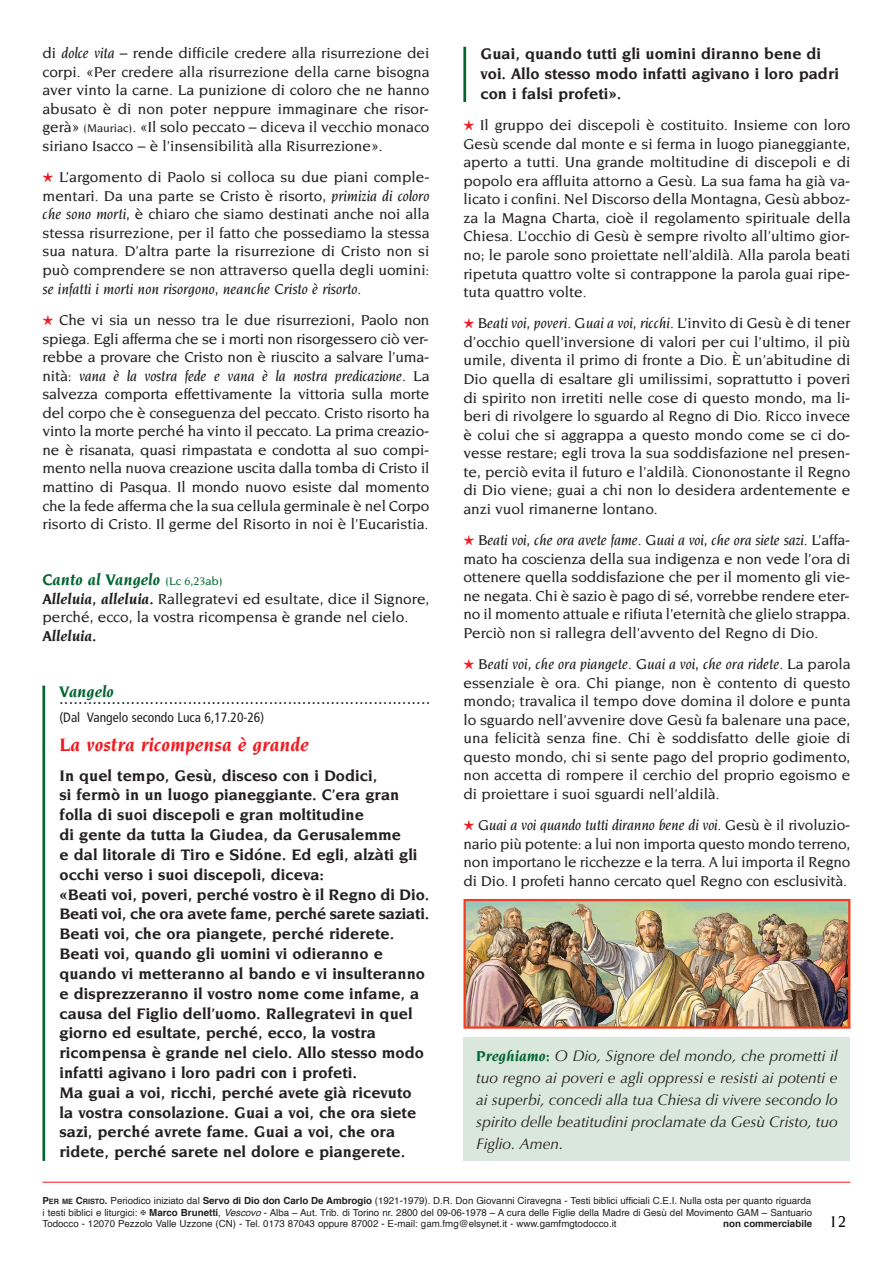
<style>
.page{position:relative;width:893px;height:1263px;background:#fff}
.page>*{position:absolute;margin:0;border:0;box-sizing:border-box;transform-origin:0 0}
.t1{font:italic 700 19.5px "Novarese";color:#ee1d23}
.t2{font:500 16.95px "Novarese";color:#000}
.t3{font:700 16.5px/19.8px "Novarese";color:#231f20}
.t4{font:condensed 16.5px "Frutiger";color:#231f20}
.t5{font:italic 700 16.5px "Novarese";color:#00652e}
.t6{font:500 15.45px/18.6px "Novarese";color:#231f20;text-align:justify}
.t7{font:italic 15.45px/22px "Optima";color:#231f20;text-align:justify}
.t8{font:italic 700 15.45px "Novarese";color:#231f20}
.t9{font:condensed 13.5px "Frutiger";color:#231f20}
.t10{font:9.75px "Helvetica";color:#231f20}
.t11{font:700 9.75px "Helvetica";color:#231f20}
.s1{font-style:italic}
.s2{font-size:12px}
.s3{font-family:"Monotype Sorts";font-weight:400;font-size:13.5px;color:#ee1d23}
.s4{font-weight:500;font-style:normal;font-size:12px}
.s5{font-weight:700;font-style:italic}
.s6{font-family:"Novarese";font-weight:700;color:#00652e}
.s7{font-weight:700}
.s8{font-weight:700;font-size:7.35px}
</style>
<div class="page">
<hr style="left:43px;top:1182px;width:807px;height:1px;background:#ee1d23">
<hr style="left:463px;top:47px;width:3px;height:55px;background:#00652e">
<hr style="left:42px;top:686px;width:3px;height:475px;background:#00652e">
<div style="left:463px;top:1037px;width:387px;height:124px;background:#d9e7dd"></div>
<img style="left:466px;top:902px;width:381px;height:124px">
<div style="left:463px;top:899px;width:387px;height:130px;border:2px solid #ef3e22"></div>
<p class="t6" style="left:43px;top:45px;width:388px">di <span class="s1">dolce vita –</span> rende difficile credere alla risurrezione dei corpi. «Per credere alla risurrezione della carne bisogna aver vinto la carne. La punizione di coloro che ne hanno abusato è di non poter neppure immaginare che risor&shy;gerà» <span class="s2">(Mauriac)</span>. «Il solo peccato – diceva il vecchio monaco siriano Isacco – è l’insensibilità alla Risurrezione».</p>
<p class="t6" style="left:43px;top:169px;width:388px"><span class="s3">H</span> L’argomento di Paolo si colloca su due piani comple&shy;mentari. Da una parte se Cristo è risorto, <span class="s1">primizia di coloro che sono morti,</span> è chiaro che siamo destinati anche noi alla stessa risurrezione, per il fatto che possediamo la stessa sua natura. D’altra parte la risurrezione di Cristo non si può comprendere se non attraverso quella degli uomini: <span class="s1">se infatti i morti non risorgono, neanche Cristo è risorto.</span></p>
<p class="t6" style="left:43px;top:311px;width:388px"><span class="s3">H</span> Che vi sia un nesso tra le due risurrezioni, Paolo non spiega. Egli afferma che se i morti non risorgessero ciò ver&shy;rebbe a provare che Cristo non è riuscito a salvare l’uma&shy;nità: <span class="s1">vana è la vostra fede e vana è la nostra predicazione.</span> La salvezza comporta effettivamente la vittoria sulla morte del corpo che è conseguenza del peccato. Cristo risorto ha vinto la morte perché ha vinto il peccato. La prima creazio&shy;ne è risanata, quasi rimpastata e condotta al suo compi&shy;mento nella nuova creazione uscita dalla tomba di Cristo il mattino di Pasqua. Il mondo nuovo esiste dal momento che la fede afferma che la sua cellula germinale è nel Corpo risorto di Cristo. Il germe del Risorto in noi è l’Eucaristia.</p>
<p class="t5" style="left:43px;top:572px;width:182px">Canto al Vangelo <span class="s4">(Lc 6,23ab)</span></p>
<p class="t6" style="left:43px;top:590px;width:388px"><span class="s5">Alleluia, alleluia.</span> Rallegratevi ed esultate, dice il Signore,</p>
<p class="t6" style="left:43px;top:609px;width:367px">perché, ecco, la vostra ricompensa è grande nel cielo.</p>
<p class="t8" style="left:43px;top:629px;width:56px">Alleluia.</p>
<p class="t5" style="left:60px;top:684px;width:56px">Vangelo</p>
<p class="t4" style="left:60px;top:692px;width:372px">..............................................................................</p>
<p class="t9" style="left:60px;top:711px;width:206px">(Dal Vangelo secondo Luca 6,17.20-26)</p>
<p class="t1" style="left:60px;top:736px;width:251px">La vostra ricompensa è grande</p>
<p class="t3" style="left:60px;top:766px;width:319px">In quel tempo, Gesù, disceso con i Dodici,</p>
<p class="t3" style="left:60px;top:786px;width:341px">si fermò in un luogo pianeggiante. C’era gran</p>
<p class="t3" style="left:60px;top:806px;width:306px">folla di suoi discepoli e gran moltitudine</p>
<p class="t3" style="left:60px;top:826px;width:343px">di gente da tutta la Giudea, da Gerusalemme</p>
<p class="t3" style="left:60px;top:845px;width:360px">e dal litorale di Tiro e Sidóne. Ed egli, alzàti gli occhi verso i suoi discepoli, diceva:</p>
<p class="t3" style="left:60px;top:885px;width:371px">«Beati voi, poveri, perché vostro è il Regno di Dio.</p>
<p class="t3" style="left:60px;top:905px;width:371px">Beati voi, che ora avete fame, perché sarete saziati.</p>
<p class="t3" style="left:60px;top:925px;width:336px">Beati voi, che ora piangete, perché riderete.</p>
<p class="t3" style="left:60px;top:945px;width:367px">Beati voi, quando gli uomini vi odieranno e quando vi metteranno al bando e vi insulteranno e disprezzeranno il vostro nome come infame, a causa del Figlio dell’uomo. Rallegratevi in quel giorno ed esultate, perché, ecco, la vostra</p>
<p class="t3" style="left:60px;top:1044px;width:366px">ricompensa è grande nel cielo. Allo stesso modo infatti agivano i loro padri con i profeti.</p>
<p class="t3" style="left:60px;top:1083px;width:358px">Ma guai a voi, ricchi, perché avete già ricevuto la vostra consolazione. Guai a voi, che ora siete sazi, perché avrete fame. Guai a voi, che ora</p>
<p class="t3" style="left:60px;top:1143px;width:347px">ridete, perché sarete nel dolore e piangerete.</p>
<p class="t3" style="left:480px;top:45px;width:360px">Guai, quando tutti gli uomini diranno bene di voi. Allo stesso modo infatti agivano i loro padri con i falsi profeti».</p>
<p class="t6" style="left:463px;top:117px;width:388px"><span class="s3">H</span> Il gruppo dei discepoli è costituito. Insieme con loro Gesù scende dal monte e si ferma in luogo pianeggiante, aperto a tutti. Una grande moltitudine di discepoli e di popolo era affluita attorno a Gesù. La sua fama ha già va&shy;licato i confini. Nel Discorso della Montagna, Gesù abboz&shy;za la Magna Charta, cioè il regolamento spirituale della Chiesa. L’occhio di Gesù è sempre rivolto all’ultimo gior&shy;no; le parole sono proiettate nell’aldilà. Alla parola beati ripetuta quattro volte si contrappone la parola guai ripe&shy;tuta quattro volte.</p>
<p class="t6" style="left:463px;top:315px;width:388px"><span class="s3">H</span> <span class="s1">Beati voi, poveri. Guai a voi, ricchi.</span> L’invito di Gesù è di tener d’occhio quell’inversione di valori per cui l’ultimo, il più umile, diventa il primo di fronte a Dio. È un’abitudine di Dio quella di esaltare gli umilissimi, soprattutto i poveri di spirito non irretiti nelle cose di questo mondo, ma li&shy;beri di rivolgere lo sguardo al Regno di Dio. Ricco invece è colui che si aggrappa a questo mondo come se ci do&shy;vesse restare; egli trova la sua soddisfazione nel presen&shy;te, perciò evita il futuro e l’aldilà. Ciononostante il Regno di Dio viene; guai a chi non lo desidera ardentemente e anzi vuol rimanerne lontano.</p>
<p class="t6" style="left:463px;top:532px;width:388px"><span class="s3">H</span> <span class="s1">Beati voi, che ora avete fame. Guai a voi, che ora siete sazi.</span> L’affa&shy;mato ha coscienza della sua indigenza e non vede l’ora di ottenere quella soddisfazione che per il momento gli vie&shy;ne negata. Chi è sazio è pago di sé, vorrebbe rendere eter&shy;no il momento attuale e rifiuta l’eternità che glielo strappa.<br>Perciò non si rallegra dell’avvento del Regno di Dio.</p>
<p class="t6" style="left:463px;top:656px;width:388px"><span class="s3">H</span> <span class="s1">Beati voi, che ora piangete. Guai a voi, che ora ridete.</span> La parola essenziale è ora. Chi piange, non è contento di questo mondo; travalica il tempo dove domina il dolore e punta lo sguardo nell’avvenire dove Gesù fa balenare una pace, una felicità senza fine. Chi è soddisfatto delle gioie di questo mondo, chi si sente pago del proprio godimento, non accetta di rompere il cerchio del proprio egoismo e di proiettare i suoi sguardi nell’aldilà.</p>
<p class="t6" style="left:463px;top:817px;width:388px"><span class="s3">H</span> <span class="s1">Guai a voi quando tutti diranno bene di voi.</span> Gesù è il rivoluzio&shy;nario più potente: a lui non importa questo mondo terreno, non importano le ricchezze e la terra. A lui importa il Regno di Dio. I profeti hanno cercato quel Regno con esclusività.</p>
<p class="t7" style="left:476px;top:1045px;width:363px"><span class="s6">Preghiamo:</span> O Dio, Signore del mondo, che prometti il tuo regno ai poveri e agli oppressi e resisti ai potenti e ai superbi, concedi alla tua Chiesa di vivere secondo lo spirito delle beatitudini proclamate da Gesù Cristo, tuo Figlio. Amen.</p>
<p class="t10" style="left:43px;top:1196px;width:770px"><span class="s7">P</span><span class="s8">ER ME</span> <span class="s7">C</span><span class="s8">RISTO</span><span class="s7">.</span> Periodico iniziato dal <span class="s7">Servo di Dio don Carlo De Ambrogio</span> (1921-1979). D.R. Don Giovanni Ciravegna - Testi biblici ufficiali C.E.I. Nulla osta per quanto riguarda</p>
<p class="t10" style="left:43px;top:1208px;width:771px">i testi biblici e liturgici: ✠ <span class="s7">Marco Brunetti</span>, <span class="s1">Vescovo</span> - Alba – Aut. Trib. di Torino nr. 2800 del 09-06-1978 – A cura delle Figlie della Madre di Gesù del Movimento GAM – Santuario</p>
<p class="t10" style="left:43px;top:1220px;width:576px">Todocco - 12070 Pezzolo Valle Uzzone (CN) - Tel. 0173 87043 oppure 87002 - E-mail: gam.fmg@elsynet.it - www.gamfmgtodocco.it</p>
<p class="t11" style="left:723px;top:1220px;width:91px">non commerciabile</p>
<p class="t2" style="left:829px;top:1215px;width:18px">12</p>
</div>
